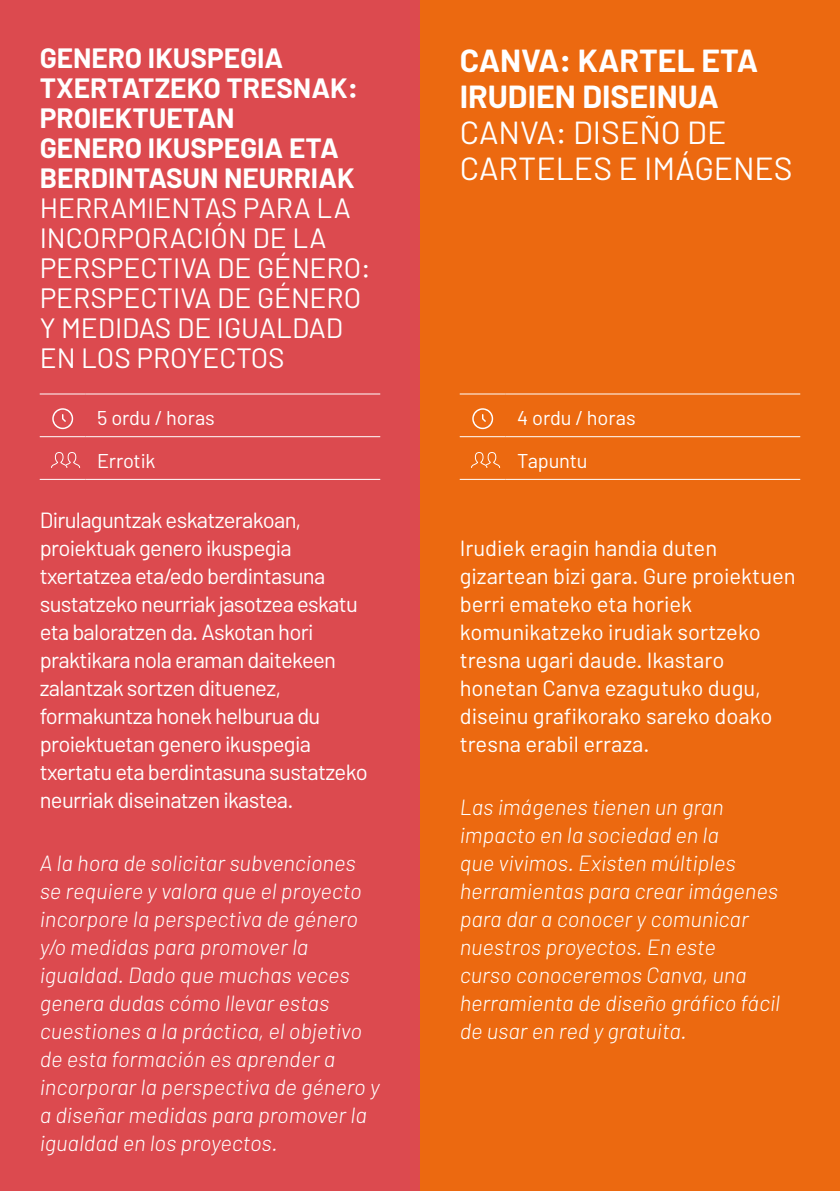
<style>
.page{position:relative;width:840px;height:1191px;background:#fff}
.page>*{position:absolute;margin:0;border:0;box-sizing:border-box;transform-origin:0 0}
.t1{font:32px/36px "Barlow";color:#fff}
.t2{font:700 32px/36px "Barlow";color:#fff}
.t3{font:28px/30px "Barlow";color:#fff}
.t4{font:700 28px/30px "Barlow";color:#fff}
.t5{font:italic 300 22px/28px "Barlow";color:#fff}
.t6{font:22px/28px "Barlow";letter-spacing:-.03em;color:#fff}
.t7{font:22px/28px "Barlow";color:#fff}
.t8{font:20px/42.6px "Barlow";letter-spacing:-.01em;color:#fff}
</style>
<div class="page">
<div style="left:0;top:0;width:420px;height:1191px;background:#dc4a4f"></div>
<div style="left:420px;top:0;width:419px;height:1191px;background:#ec6910"></div>
<hr style="left:40px;top:393px;width:46px;height:1px;background:#fff">
<hr style="left:86px;top:393px;width:294px;height:1px;background:#fff">
<hr style="left:40px;top:436px;width:46px;height:1px;background:#fff">
<hr style="left:86px;top:436px;width:294px;height:1px;background:#fff">
<hr style="left:40px;top:479px;width:46px;height:1px;background:#fff">
<hr style="left:86px;top:479px;width:294px;height:1px;background:#fff">
<svg style="left:52px;top:408px;width:21px;height:21px"></svg>
<svg style="left:51px;top:452px;width:30px;height:16px"></svg>
<hr style="left:459px;top:393px;width:46px;height:1px;background:#fff">
<hr style="left:505px;top:393px;width:294px;height:1px;background:#fff">
<hr style="left:459px;top:436px;width:46px;height:1px;background:#fff">
<hr style="left:505px;top:436px;width:294px;height:1px;background:#fff">
<hr style="left:459px;top:479px;width:46px;height:1px;background:#fff">
<hr style="left:505px;top:479px;width:294px;height:1px;background:#fff">
<svg style="left:472px;top:408px;width:21px;height:21px"></svg>
<svg style="left:471px;top:452px;width:29px;height:16px"></svg>
<p class="t4" style="left:40px;top:43px;width:319px">GENERO IKUSPEGIA<br>TXERTATZEKO TRESNAK:<br>PROIEKTUETAN<br>GENERO IKUSPEGIA ETA<br>BERDINTASUN NEURRIAK</p>
<p class="t3" style="left:40px;top:192px;width:332px">HERRAMIENTAS PARA LA<br>INCORPORACIÓN DE LA<br>PERSPECTIVA DE GÉNERO:<br>PERSPECTIVA DE GÉNERO<br>Y MEDIDAS DE IGUALDAD<br>EN LOS PROYECTOS</p>
<p class="t8" style="left:97px;top:396px;width:119px">5 ordu / horas<br>Errotik</p>
<p class="t6" style="left:40px;top:506px;width:329px">Dirulaguntzak eskatzerakoan, proiektuak genero ikuspegia txertatzea eta/edo berdintasuna sustatzeko neurriak jasotzea eskatu eta baloratzen da. Askotan hori praktikara nola eraman daitekeen zalantzak sortzen dituenez, formakuntza honek helburua du proiektuetan genero ikuspegia txertatu eta berdintasuna sustatzeko neurriak diseinatzen ikastea.</p>
<p class="t5" style="left:40px;top:848px;width:341px">A la hora de solicitar subvenciones se requiere y valora que el proyecto incorpore la perspectiva de género y/o medidas para promover la igualdad. Dado que muchas veces genera dudas cómo llevar estas cuestiones a la práctica, el objetivo de esta formación es aprender a incorporar la perspectiva de género y a diseñar medidas para promover la igualdad en los proyectos.</p>
<h1 class="t2" style="left:459px;top:42px;width:300px">CANVA: KARTEL ETA<br>IRUDIEN DISEINUA</h1>
<h1 class="t1" style="left:459px;top:113px;width:334px">CANVA: DISEÑO DE<br>CARTELES E IMÁGENES</h1>
<p class="t8" style="left:516px;top:396px;width:120px">4 ordu / horas<br>Tapuntu</p>
<p class="t7" style="left:459px;top:534px;width:337px">Irudiek eragin handia duten gizartean bizi gara. Gure proiektuen berri emateko eta horiek komunikatzeko irudiak sortzeko tresna ugari daude. Ikastaro honetan Canva ezagutuko dugu, diseinu grafikorako sareko doako tresna erabil erraza.</p>
<p class="t5" style="left:459px;top:792px;width:321px">Las imágenes tienen un gran impacto en la sociedad en la<br>que vivimos. Existen múltiples herramientas para crear imágenes para dar a conocer y comunicar nuestros proyectos. En este<br>curso conoceremos Canva, una herramienta de diseño gráfico fácil de usar en red y gratuita.</p>
</div>
